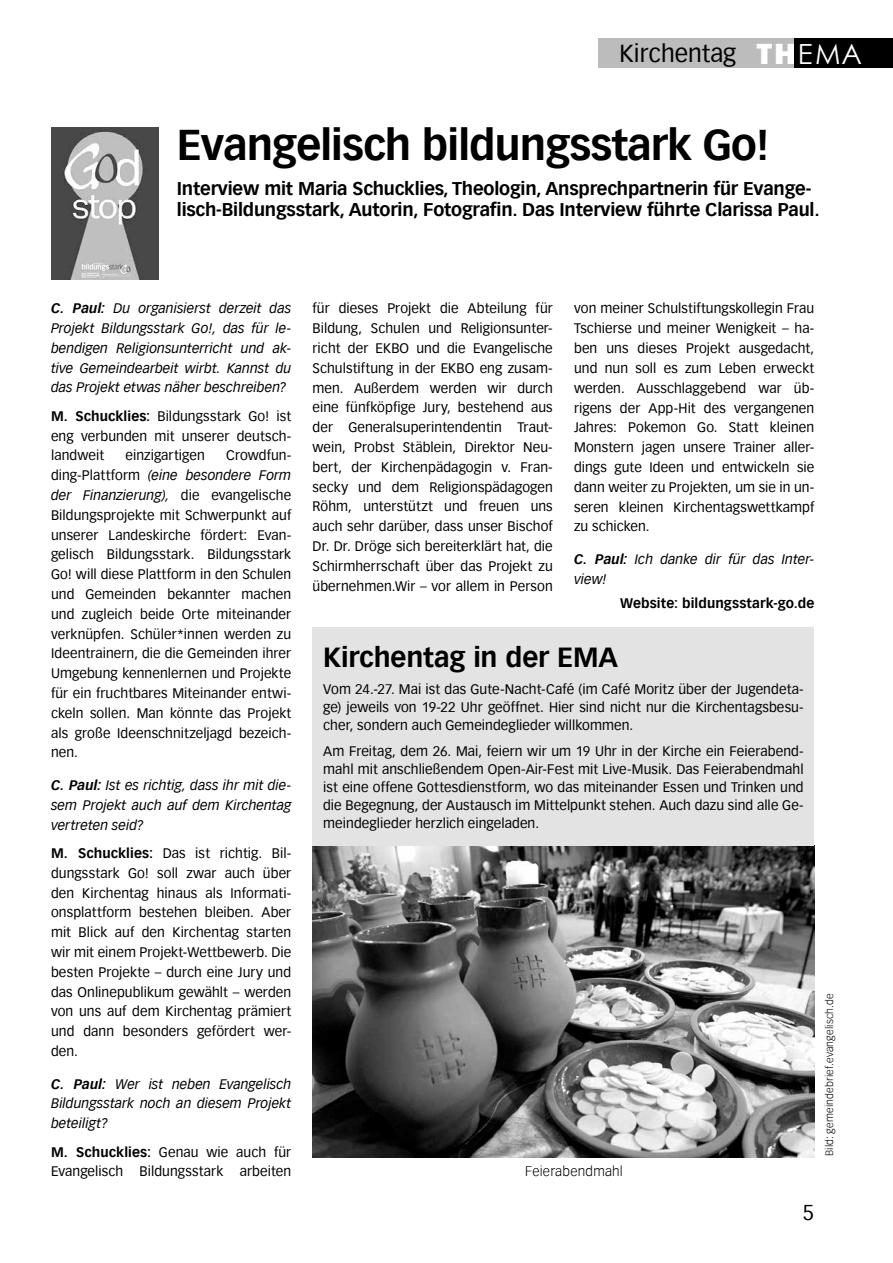
<style>
.page{position:relative;width:893px;height:1263px;background:#fff}
.page>*{position:absolute;margin:0;border:0;box-sizing:border-box;transform-origin:0 0}
.t1{font:700 42px "Vectora Com";letter-spacing:-.02em;color:#000}
.t2{font:700 27px "Vectora Com";letter-spacing:-.005em;color:#000}
.t3{font:24px "Vectora Com";color:#000}
.t4{font:21px "Vectora Com";color:#000}
.t5{font:700 18px/21.6px "Vectora Com";letter-spacing:-.01em;color:#000}
.t6{font:13.5px/19.8px "Vectora Com";letter-spacing:.005em;color:#000;text-align:justify}
.t7{font:italic 13.5px/19.8px "Vectora Com";letter-spacing:.005em;color:#000;text-align:justify}
.t8{font:700 13.5px "Vectora Com";letter-spacing:.01em;color:#000}
.t9{font:300 13.5px "Vectora Com";letter-spacing:.015em;color:#000}
.t10{font:300 10.5px "Vectora Com";letter-spacing:.015em;color:#000}
.s1{font-family:"Franklin Gothic";font-weight:800;font-size:30px;color:#fff}
.s2{font-family:"Century Gothic";font-size:27.75px;color:#fff}
.s3{font-weight:700}
.s4{font-style:italic}
</style>
<div class="page">
<div style="left:598px;top:38px;width:150px;height:30px;background:#bcbcbc"></div>
<div style="left:748px;top:38px;width:48px;height:30px;background:#bcbcbc"></div>
<div style="left:794px;top:38px;width:99px;height:30px;background:#000"></div>
<img style="left:313px;top:845px;width:501px;height:312px">
<img style="left:51px;top:128px;width:108px;height:152px">
<div style="left:313px;top:627px;width:501px;height:218px;background:#e3e3e3"></div>
<h3 class="t3" style="left:620px;top:40px;width:244px">Kirchentag <span class="s1">TH</span><span class="s2">EMA</span></h3>
<h1 class="t1" style="left:177px;top:120px;width:594px">Evangelisch bildungsstark Go!</h1>
<h3 class="t5" style="left:177px;top:177px;width:644px">Interview mit Maria Schucklies, Theologin, Ansprechpartnerin für Evange&shy;lisch-Bildungsstark, Autorin, Fotografin. Das Interview führte Clarissa Paul.</h3>
<p class="t7" style="left:51px;top:299px;width:242px"><span class="s3">C. Paul:</span> Du organisierst derzeit das Projekt Bildungsstark Go!, das für le&shy;bendigen Religionsunterricht und ak&shy;tive Gemeindearbeit wirbt. Kannst du das Projekt etwas näher beschreiben?</p>
<p class="t6" style="left:51px;top:406px;width:242px"><span class="s3">M. Schucklies:</span> Bildungsstark Go! ist eng verbunden mit unserer deutsch&shy;landweit</p>
<p class="t6" style="left:51px;top:446px;width:242px;text-indent:175px">Crowdfun&shy;ding-Plattform <span class="s4">(eine besondere Form der Finanzierung),</span> die evangelische Bildungsprojekte mit Schwerpunkt auf unserer Landeskirche fördert: Evan&shy;gelisch Bildungsstark. Bildungsstark Go! will diese Plattform in den Schulen und Gemeinden bekannter machen und zugleich beide Orte miteinander verknüpfen. Schüler*innen werden zu Ideentrainern, die die Gemeinden ihrer Umgebung kennenlernen und Projekte für ein fruchtbares Miteinander entwi&shy;ckeln sollen. Man könnte das Projekt als große Ideenschnitzeljagd bezeich&shy;nen.</p>
<p class="t7" style="left:51px;top:775px;width:242px"><span class="s3">C. Paul:</span> Ist es richtig, dass ihr mit die&shy;sem Projekt auch auf dem Kirchentag vertreten seid?</p>
<p class="t6" style="left:51px;top:843px;width:242px"><span class="s3">M. Schucklies:</span> Das ist richtig. Bil&shy;dungsstark Go! soll zwar auch über den Kirchentag hinaus als Informati&shy;onsplattform bestehen bleiben. Aber mit Blick auf den Kirchentag starten wir mit einem Projekt-Wettbewerb. Die besten Projekte – durch eine Jury und das Onlinepublikum gewählt – werden von uns auf dem Kirchentag prämiert und dann besonders gefördert wer&shy;den.</p>
<p class="t7" style="left:51px;top:1074px;width:242px"><span class="s3">C. Paul:</span> Wer ist neben Evangelisch Bildungsstark noch an diesem Projekt beteiligt?</p>
<p class="t6" style="left:51px;top:1142px;width:242px"><span class="s3">M. Schucklies:</span> Genau wie auch für<br>Evangelisch Bildungsstark arbeiten</p>
<p class="t6" style="left:126px;top:446px;width:81px">einzigartigen</p>
<p class="t6" style="left:313px;top:299px;width:242px">für dieses Projekt die Abteilung für Bildung, Schulen und Religionsunter&shy;richt der EKBO und die Evangelische Schulstiftung in der EKBO eng zusam&shy;men. Außerdem werden wir durch eine fünfköpfige Jury, bestehend aus der Generalsuperintendentin Traut&shy;wein, Probst Stäblein, Direktor Neu&shy;bert, der Kirchenpädagogin v. Fran&shy;secky und dem Religionspädagogen Röhm, unterstützt und freuen uns auch sehr darüber, dass unser Bischof Dr. Dr. Dröge sich bereiterklärt hat, die Schirmherrschaft über das Projekt zu übernehmen.Wir – vor allem in Person</p>
<p class="t6" style="left:574px;top:299px;width:242px">von meiner Schulstiftungskollegin Frau Tschierse und meiner Wenigkeit – ha&shy;ben uns dieses Projekt ausgedacht, und nun soll es zum Leben erweckt werden. Ausschlaggebend war üb&shy;rigens der App-Hit des vergangenen Jahres: Pokemon Go. Statt kleinen Monstern jagen unsere Trainer aller&shy;dings gute Ideen und entwickeln sie dann weiter zu Projekten, um sie in un&shy;seren kleinen Kirchentagswettkampf zu schicken.</p>
<p class="t7" style="left:574px;top:549px;width:242px"><span class="s3">C. Paul:</span> Ich danke dir für das Inter&shy;view!</p>
<p class="t8" style="left:620px;top:595px;width:196px">Website: bildungsstark-go.de</p>
<h2 class="t2" style="left:323px;top:641px;width:296px">Kirchentag in der EMA</h2>
<p class="t6" style="left:323px;top:680px;width:482px;line-height:18px">Vom 24.-27. Mai ist das Gute-Nacht-Café (im Café Moritz über der Jugendeta&shy;ge) jeweils von 19-22 Uhr geöffnet. Hier sind nicht nur die Kirchentagsbesu&shy;cher, sondern auch Gemeindeglieder willkommen.</p>
<p class="t6" style="left:323px;top:742px;width:482px;line-height:18px">Am Freitag, dem 26. Mai, feiern wir um 19 Uhr in der Kirche ein Feierabend&shy;mahl mit anschließendem Open-Air-Fest mit Live-Musik. Das Feierabendmahl ist eine offene Gottesdienstform, wo das miteinander Essen und Trinken und die Begegnung, der Austausch im Mittelpunkt stehen. Auch dazu sind alle Ge&shy;meindeglieder herzlich eingeladen.</p>
<p class="t9" style="left:525px;top:1163px;width:99px">Feierabendmahl</p>
<p class="t10" style="left:823px;top:1156px;width:164px;rotate:-90deg">Bild: gemeindebrief.evangelisch.de</p>
<h3 class="t4" style="left:803px;top:1200px;width:13px">5</h3>
</div>
